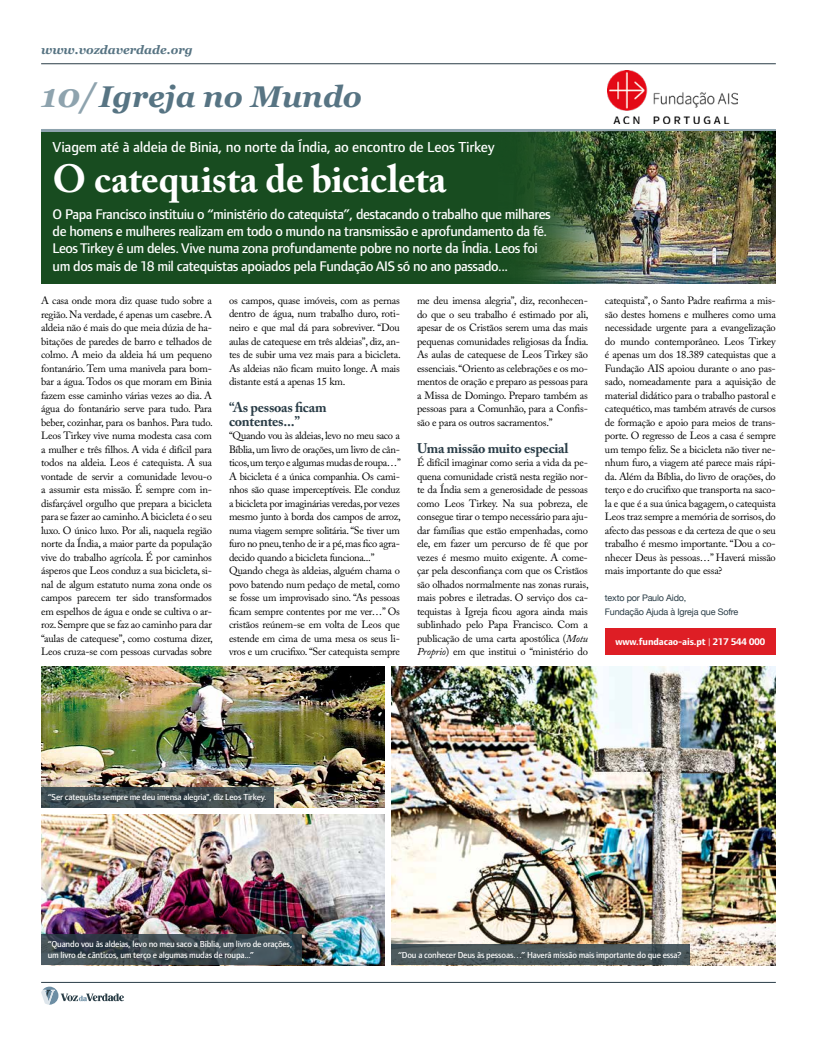
<style>
.page{position:relative;width:817px;height:1049px;background:#fff}
.page>*{position:absolute;margin:0;border:0;box-sizing:border-box;transform-origin:0 0}
.t1{font:700 39px "Adobe Caslon Pro";letter-spacing:-.01em;color:#fff}
.t2{font:italic 700 30px "Georgia";color:#577483}
.t3{font:500 15px "Foundry Form Sans";letter-spacing:-.015em;color:#fff}
.t4{font:500 14.5px/17.4px "Foundry Form Sans";letter-spacing:-.03em;color:#fff}
.t5{font:700 14px/13.5px "Adobe Caslon Pro";letter-spacing:-.02em;color:#2a3d47}
.t6{font:italic 700 12px "Georgia";color:#577483}
.t7{font:10.5px/13.5px "Adobe Caslon Pro";letter-spacing:-.02em;color:#000;text-align:justify}
.t8{font:700 10px "Foundry Form Sans";letter-spacing:-.01em;color:#fff}
.t9{font:500 9px/11px "Foundry Form Sans";letter-spacing:-.02em;color:#fff}
.t10{font:9px/13.5px "Helvetica Neue";letter-spacing:-.02em;color:#2a3d47}
.s1{font-size:33px;color:#8ea3ae}
.s2{font-style:italic}
.s3{font-weight:400}
</style>
<div class="page">
<hr style="left:41px;top:64px;width:734px;height:1px;background:#2a3d47">
<hr style="left:41px;top:982px;width:734px;height:1px;background:#2a3d47">
<svg style="left:41px;top:986px;width:83px;height:19px"></svg>
<hr style="left:41px;top:129px;width:734px;height:3px;background:#8ea3ae">
<img style="left:607px;top:71px;width:130px;height:53px">
<div style="left:41px;top:132px;width:734px;height:151px;background:#184c20"></div>
<img style="left:524px;top:132px;width:251px;height:151px">
<div style="left:604px;top:629px;width:171px;height:26px;background:#de1e25"></div>
<img style="left:391px;top:667px;width:384px;height:298px">
<img style="left:41px;top:815px;width:343px;height:150px">
<img style="left:41px;top:667px;width:343px;height:141px">
<svg style="left:391px;top:944px;width:299px;height:21px;background:#49575a"></svg>
<svg style="left:41px;top:934px;width:261px;height:31px;background:#3b484f"></svg>
<svg style="left:41px;top:787px;width:233px;height:21px;background:#3f4c50"></svg>
<p class="t6" style="left:41px;top:41px;width:153px">www.vozdaverdade.org</p>
<h2 class="t2" style="left:41px;top:74px;width:322px"><span class="s1">10/</span>Igreja no Mundo</h2>
<h3 class="t3" style="left:53px;top:139px;width:443px">Viagem até à aldeia de Binia, no norte da Índia, ao encontro de Leos Tirkey</h3>
<h1 class="t1" style="left:53px;top:155px;width:395px">O catequista de bicicleta</h1>
<p class="t4" style="left:53px;top:205px;width:499px">O Papa Francisco instituiu o “ministério do catequista”, destacando o trabalho que milhares de homens e mulheres realizam em todo o mundo na transmissão e aprofundamento da fé.<br>Leos Tirkey é um deles. Vive numa zona profundamente pobre no norte da Índia. Leos foi um dos mais de 18 mil catequistas apoiados pela Fundação AIS só no ano passado...</p>
<p class="t7" style="left:229px;top:294px;width:173px">os campos, quase imóveis, com as pernas dentro de água, num trabalho duro, roti&shy;neiro e que mal dá para sobreviver. “Dou aulas de catequese em três aldeias”, diz, an&shy;tes de subir uma vez mais para a bicicleta.<br>As aldeias não ficam muito longe. A mais distante está a apenas 15 km.</p>
<h3 class="t5" style="left:229px;top:400px;width:99px">“As pessoas ficam contentes...”</h3>
<p class="t7" style="left:229px;top:429px;width:173px;text-align:left">“Quando vou às aldeias, levo no meu saco a Bíblia, um livro de orações, um livro de cân&shy;ticos, um terço e algumas mudas de roupa…” A bicicleta é a única companhia. Os cami&shy;nhos são quase imperceptíveis. Ele conduz a bicicleta por imaginárias veredas, por vezes mesmo junto à borda dos campos de arroz, numa viagem sempre solitária. “Se tiver um furo no pneu, tenho de ir a pé, mas fico agra&shy;decido quando a bicicleta funciona...” Quando chega às aldeias, alguém chama o povo batendo num pedaço de metal, como se fosse um improvisado sino. “As pessoas ficam sempre contentes por me ver…” Os cristãos reúnem-se em volta de Leos que estende em cima de uma mesa os seus li&shy;vros e um crucifixo. “Ser catequista sempre</p>
<p class="t7" style="left:41px;top:294px;width:173px">A casa onde mora diz quase tudo sobre a região. Na verdade, é apenas um casebre. A aldeia não é mais do que meia dúzia de ha&shy;bitações de paredes de barro e telhados de colmo. A meio da aldeia há um pequeno fontanário. Tem uma manivela para bom&shy;bar a água. Todos os que moram em Binia fazem esse caminho várias vezes ao dia. A água do fontanário serve para tudo. Para beber, cozinhar, para os banhos. Para tudo.<br>Leos Tirkey vive numa modesta casa com a mulher e três filhos. A vida é difícil para todos na aldeia. Leos é catequista. A sua vontade de servir a comunidade levou-o a assumir esta missão. É sempre com in&shy;disfarçável orgulho que prepara a bicicleta para se fazer ao caminho. A bicicleta é o seu luxo. O único luxo. Por ali, naquela região norte da Índia, a maior parte da população vive do trabalho agrícola. É por caminhos ásperos que Leos conduz a sua bicicleta, si&shy;nal de algum estatuto numa zona onde os campos parecem ter sido transformados em espelhos de água e onde se cultiva o ar&shy;roz. Sempre que se faz ao caminho para dar “aulas de catequese”, como costuma dizer, Leos cruza-se com pessoas curvadas sobre</p>
<p class="t7" style="left:604px;top:294px;width:172px">catequista”, o Santo Padre reafirma a mis&shy;são destes homens e mulheres como uma necessidade urgente para a evangelização do mundo contemporâneo. Leos Tirkey é apenas um dos 18.389 catequistas que a Fundação AIS apoiou durante o ano pas&shy;sado, nomeadamente para a aquisição de material didático para o trabalho pastoral e catequético, mas também através de cursos de formação e apoio para meios de trans&shy;porte. O regresso de Leos a casa é sempre um tempo feliz. Se a bicicleta não tiver ne&shy;nhum furo, a viagem até parece mais rápi&shy;da. Além da Bíblia, do livro de orações, do terço e do crucifixo que transporta na saco&shy;la e que é a sua única bagagem, o catequista Leos traz sempre a memória de sorrisos, do afecto das pessoas e da certeza de que o seu trabalho é mesmo importante. “Dou a co&shy;nhecer Deus às pessoas…” Haverá missão mais importante do que essa?</p>
<p class="t7" style="left:417px;top:294px;width:173px">me deu imensa alegria”, diz, reconhecen&shy;do que o seu trabalho é estimado por ali, apesar de os Cristãos serem uma das mais pequenas comunidades religiosas da Índia.<br>As aulas de catequese de Leos Tirkey são essenciais. “Oriento as celebrações e os mo&shy;mentos de oração e preparo as pessoas para a Missa de Domingo. Preparo também as pessoas para a Comunhão, para a Confis&shy;são e para os outros sacramentos.”</p>
<h3 class="t5" style="left:417px;top:441px;width:153px">Uma missão muito especial</h3>
<p class="t7" style="left:417px;top:456px;width:173px">É difícil imaginar como seria a vida da pe&shy;quena comunidade cristã nesta região nor&shy;te da Índia sem a generosidade de pessoas como Leos Tirkey. Na sua pobreza, ele consegue tirar o tempo necessário para aju&shy;dar famílias que estão empenhadas, como ele, em fazer um percurso de fé que por vezes é mesmo muito exigente. A come&shy;çar pela desconfiança com que os Cristãos são olhados normalmente nas zonas rurais, mais pobres e iletradas. O serviço dos ca&shy;tequistas à Igreja ficou agora ainda mais sublinhado pelo Papa Francisco. Com a publicação de uma carta apostólica (<span class="s2">Motu Proprio</span>) em que institui o “ministério do</p>
<p class="t10" style="left:604px;top:592px;width:135px">texto por Paulo Aido,<br>Fundação Ajuda à Igreja que Sofre</p>
<p class="t8" style="left:615px;top:636px;width:151px">www.fundacao-ais.pt <span class="s3">|</span> 217 544 000</p>
<p class="t9" style="left:48px;top:791px;width:220px">“Ser catequista sempre me deu imensa alegria", diz Leos Tirkey.</p>
<p class="t9" style="left:48px;top:938px;width:246px">“Quando vou às aldeias, levo no meu saco a Bíblia, um livro de orações, um livro de cânticos, um terço e algumas mudas de roupa...”</p>
<p class="t9" style="left:398px;top:949px;width:285px">“Dou a conhecer Deus às pessoas…” Haverá missão mais importante do que essa?</p>
</div>
